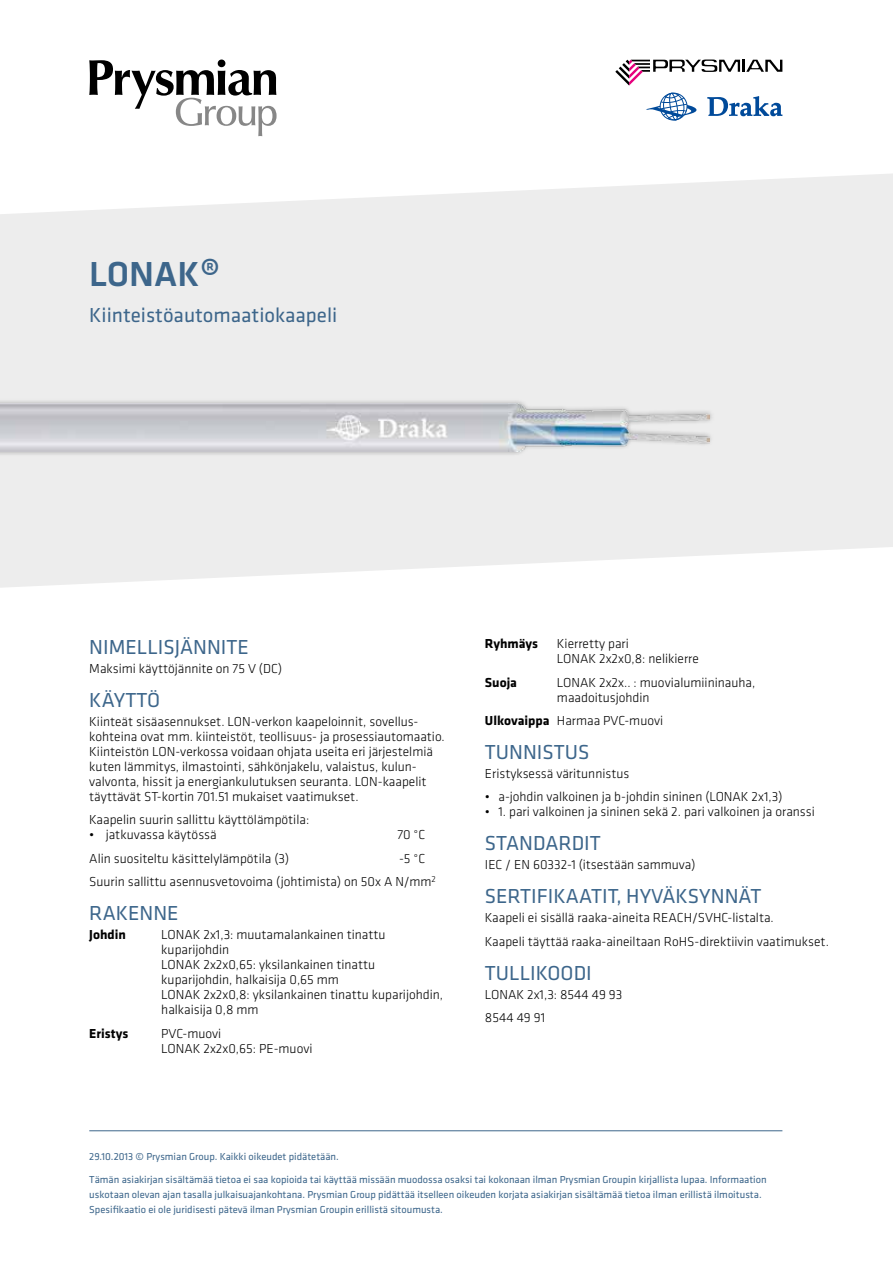
<style>
.page{position:relative;width:893px;height:1263px;background:#fff}
.page>*{position:absolute;margin:0;border:0;box-sizing:border-box;transform-origin:0 0}
.t1{font:500 36px "Klavika";color:#3d668b}
.t2{font:21px "Klavika";color:#3d668b}
.t3{font:300 13.5px/15px "Klavika";color:#000}
.t4{font:700 13.5px "Klavika";color:#000}
.t5{font:10.5px/15px "Klavika";color:#3d668b}
.s1{font-size:45px}
.s2{font-weight:700}
</style>
<div class="page">
<svg style="left:615px;top:60px;width:167px;height:61px"></svg>
<svg style="left:89px;top:60px;width:188px;height:76px"></svg>
<hr style="left:89px;top:1130px;width:693px;height:1px;background:#3d668b">
<svg style="left:0;top:174px;width:893px;height:414px;background:#eee"></svg>
<div style="left:0;top:399px;width:715px;height:58px;background:#000;opacity:.35"></div>
<img style="left:0;top:404px;width:710px;height:47px">
<h1 class="t1" style="left:89px;top:254px;width:133px">LONAK<span class="s1">®</span></h1>
<h2 class="t2" style="left:89px;top:304px;width:249px">Kiinteistöautomaatiokaapeli</h2>
<h2 class="t2" style="left:89px;top:635px;width:161px">NIMELLISJÄNNITE</h2>
<p class="t3" style="left:89px;top:661px;width:194px">Maksimi käyttöjännite on 75 V (DC)</p>
<h2 class="t2" style="left:89px;top:688px;width:72px">KÄYTTÖ</h2>
<p class="t3" style="left:89px;top:714px;width:357px">Kiinteät sisäasennukset. LON-verkon kaapeloinnit, sovellus&shy;kohteina ovat mm. kiinteistöt, teollisuus- ja prosessiautomaatio.<br>Kiinteistön LON-verkossa voidaan ohjata useita eri järjestelmiä kuten lämmitys, ilmastointi, sähkönjakelu, valaistus, kulun&shy;valvonta, hissit ja energiankulutuksen seuranta. LON-kaapelit täyttävät ST-kortin 701.51 mukaiset vaatimukset.</p>
<p class="t3" style="left:89px;top:813px;width:221px">Kaapelin suurin sallittu käyttölämpötila:</p>
<p class="t3" style="left:89px;top:828px;width:129px">• jatkuvassa käytössä</p>
<p class="t3" style="left:397px;top:828px;width:29px">70 °C</p>
<p class="t3" style="left:89px;top:851px;width:201px">Alin suositeltu käsittelylämpötila (3)</p>
<p class="t3" style="left:89px;top:847px;width:348px;line-height:23.5px;text-indent:310px">-5 °C<br>Suurin sallittu asennusvetovoima (johtimista) on 50x A N/mm<sup>2</sup></p>
<h2 class="t2" style="left:89px;top:902px;width:91px">RAKENNE</h2>
<p class="t4" style="left:89px;top:927px;width:38px">Johdin</p>
<p class="t3" style="left:161px;top:928px;width:283px">LONAK 2x1,3: muutamalankainen tinattu kuparijohdin<br>LONAK 2x2x0,65: yksilankainen tinattu kuparijohdin, halkaisija 0,65 mm<br>LONAK 2x2x0,8: yksilankainen tinattu kuparijohdin, halkaisija 0,8 mm</p>
<p class="t4" style="left:89px;top:1026px;width:41px">Eristys</p>
<p class="t3" style="left:161px;top:1026px;width:153px">PVC-muovi<br>LONAK 2x2x0,65: PE-muovi</p>
<p class="t4" style="left:485px;top:636px;width:55px">Ryhmäys</p>
<p class="t3" style="left:557px;top:636px;width:144px">Kierretty pari<br>LONAK 2x2x0,8: nelikierre</p>
<p class="t4" style="left:485px;top:675px;width:34px">Suoja</p>
<p class="t3" style="left:557px;top:675px;width:200px">LONAK 2x2x.. : muovialumiininauha, maadoitusjohdin</p>
<p class="t3" style="left:485px;top:713px;width:180px"><span class="s2">Ulkovaippa</span> Harmaa PVC-muovi</p>
<h2 class="t2" style="left:485px;top:740px;width:106px">TUNNISTUS</h2>
<p class="t3" style="left:485px;top:766px;width:146px">Eristyksessä väritunnistus</p>
<p class="t3" style="left:485px;top:790px;width:299px">• a-johdin valkoinen ja b-johdin sininen (LONAK 2x1,3)</p>
<p class="t3" style="left:485px;top:805px;width:331px">• 1. pari valkoinen ja sininen sekä 2. pari valkoinen ja oranssi</p>
<h2 class="t2" style="left:485px;top:832px;width:117px">STANDARDIT</h2>
<p class="t3" style="left:485px;top:858px;width:212px">IEC / EN 60332-1 (itsestään sammuva)</p>
<h2 class="t2" style="left:485px;top:885px;width:278px">SERTIFIKAATIT, HYVÄKSYNNÄT</h2>
<p class="t3" style="left:485px;top:906px;width:346px;line-height:23.5px">Kaapeli ei sisällä raaka-aineita REACH/SVHC-listalta.<br>Kaapeli täyttää raaka-aineiltaan RoHS-direktiivin vaatimukset.</p>
<h2 class="t2" style="left:485px;top:961px;width:108px">TULLIKOODI</h2>
<p class="t3" style="left:485px;top:983px;width:139px;line-height:23.5px">LONAK 2x1,3: 8544 49 93<br>8544 49 91</p>
<p class="t5" style="left:89px;top:1149px;width:251px">29.10.2013 © Prysmian Group. Kaikki oikeudet pidätetään.</p>
<p class="t5" style="left:89px;top:1173px;width:679px">Tämän asiakirjan sisältämää tietoa ei saa kopioida tai käyttää missään muodossa osaksi tai kokonaan ilman Prysmian Groupin kirjallista lupaa. Informaation uskotaan olevan ajan tasalla julkaisuajankohtana. Prysmian Group pidättää itselleen oikeuden korjata asiakirjan sisältämää tietoa ilman erillistä ilmoitusta.<br>Spesifikaatio ei ole juridisesti pätevä ilman Prysmian Groupin erillistä sitoumusta.</p>
</div>
